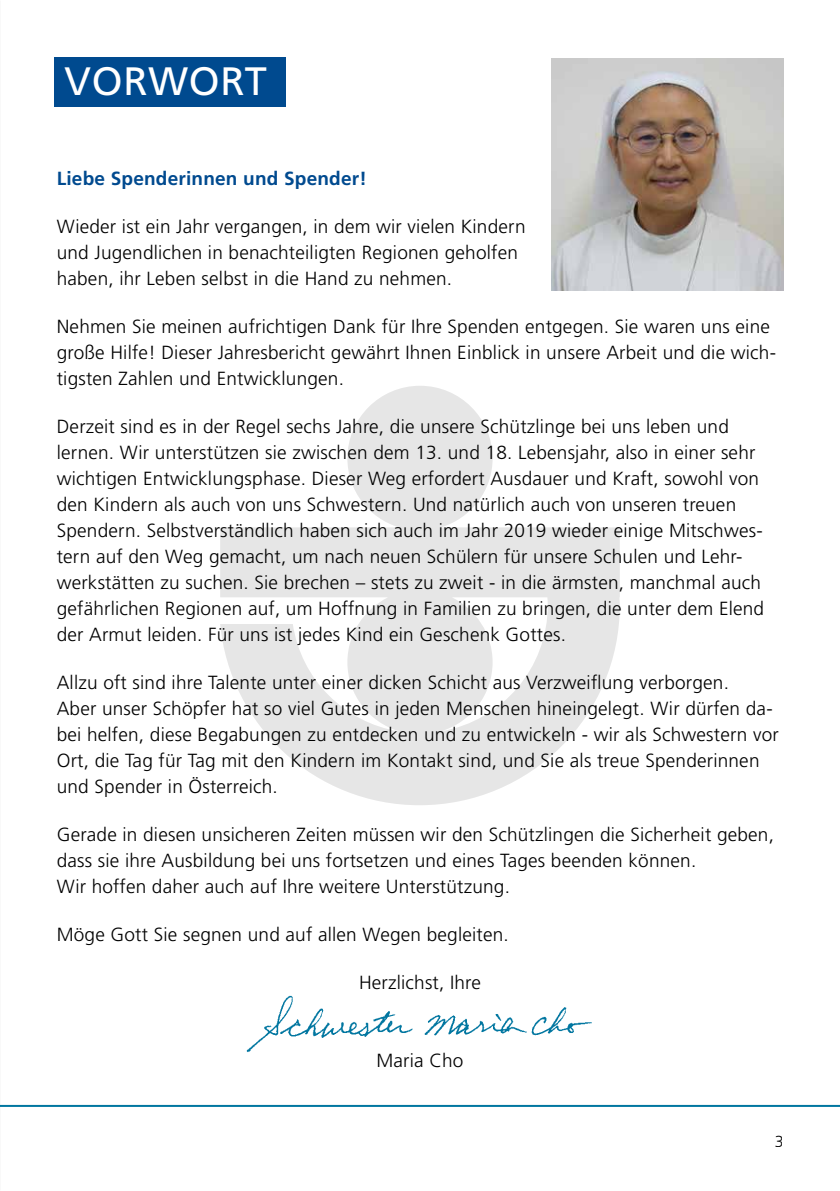
<style>
.page{position:relative;width:840px;height:1191px;background:#fff}
.page>*{position:absolute;margin:0;border:0;box-sizing:border-box;transform-origin:0 0}
.t1{font:39.6px "Frutiger";letter-spacing:.02em;color:#fff}
.t2{font:300 19px/26px "Frutiger";letter-spacing:.01em;color:#000}
.t3{font:700 19px "Frutiger";letter-spacing:.01em;color:#004a8f}
.t4{font:300 16px "Frutiger";color:#000}
</style>
<div class="page">
<svg style="left:220px;top:386px;width:399px;height:419px;fill:#e6e6e6"></svg>
<hr style="left:0;top:1105px;width:839px;height:2px;background:#0076a0">
<img style="left:246px;top:995px;width:346px;height:58px">
<div style="left:54px;top:57px;width:231px;height:50px;background:#004a8f"></div>
<img style="left:551px;top:58px;width:231px;height:233px">
<h1 class="t1" style="left:65px;top:58px;width:204px">VORWORT</h1>
<p class="t3" style="left:57px;top:167px;width:311px">Liebe Spenderinnen und Spender!</p>
<p class="t2" style="left:57px;top:213px;width:470px">Wieder ist ein Jahr vergangen, in dem wir vielen Kindern und Jugendlichen in benachteiligten Regionen geholfen haben, ihr Leben selbst in die Hand zu nehmen.</p>
<p class="t2" style="left:57px;top:313px;width:720px">Nehmen Sie meinen aufrichtigen Dank für Ihre Spenden entgegen. Sie waren uns eine große Hilfe! Dieser Jahresbericht gewährt Ihnen Einblick in unsere Arbeit und die wich&shy;tigsten Zahlen und Entwicklungen.</p>
<p class="t2" style="left:57px;top:413px;width:708px">Derzeit sind es in der Regel sechs Jahre, die unsere Schützlinge bei uns leben und lernen. Wir unterstützen sie zwischen dem 13. und 18. Lebensjahr, also in einer sehr wichtigen Entwicklungsphase. Dieser Weg erfordert Ausdauer und Kraft, sowohl von den Kindern als auch von uns Schwestern. Und natürlich auch von unseren treuen Spendern. Selbstverständlich haben sich auch im Jahr 2019 wieder einige Mitschwes&shy;tern auf den Weg gemacht, um nach neuen Schülern für unsere Schulen und Lehr&shy;werkstätten zu suchen. Sie brechen – stets zu zweit - in die ärmsten, manchmal auch gefährlichen Regionen auf, um Hoffnung in Familien zu bringen, die unter dem Elend der Armut leiden. Für uns ist jedes Kind ein Geschenk Gottes.</p>
<p class="t2" style="left:57px;top:669px;width:723px">Allzu oft sind ihre Talente unter einer dicken Schicht aus Verzweiflung verborgen.<br>Aber unser Schöpfer hat so viel Gutes in jeden Menschen hineingelegt. Wir dürfen da&shy;bei helfen, diese Begabungen zu entdecken und zu entwickeln - wir als Schwestern vor Ort, die Tag für Tag mit den Kindern im Kontakt sind, und Sie als treue Spenderinnen und Spender in Österreich.</p>
<p class="t2" style="left:57px;top:821px;width:718px">Gerade in diesen unsicheren Zeiten müssen wir den Schützlingen die Sicherheit geben, dass sie ihre Ausbildung bei uns fortsetzen und eines Tages beenden können.<br>Wir hoffen daher auch auf Ihre weitere Unterstützung.</p>
<p class="t2" style="left:57px;top:921px;width:453px">Möge Gott Sie segnen und auf allen Wegen begleiten.</p>
<p class="t2" style="left:359px;top:969px;width:123px">Herzlichst, Ihre</p>
<p class="t2" style="left:376px;top:1047px;width:89px">Maria Cho</p>
<p class="t4" style="left:773px;top:1132px;width:10px">3</p>
</div>
